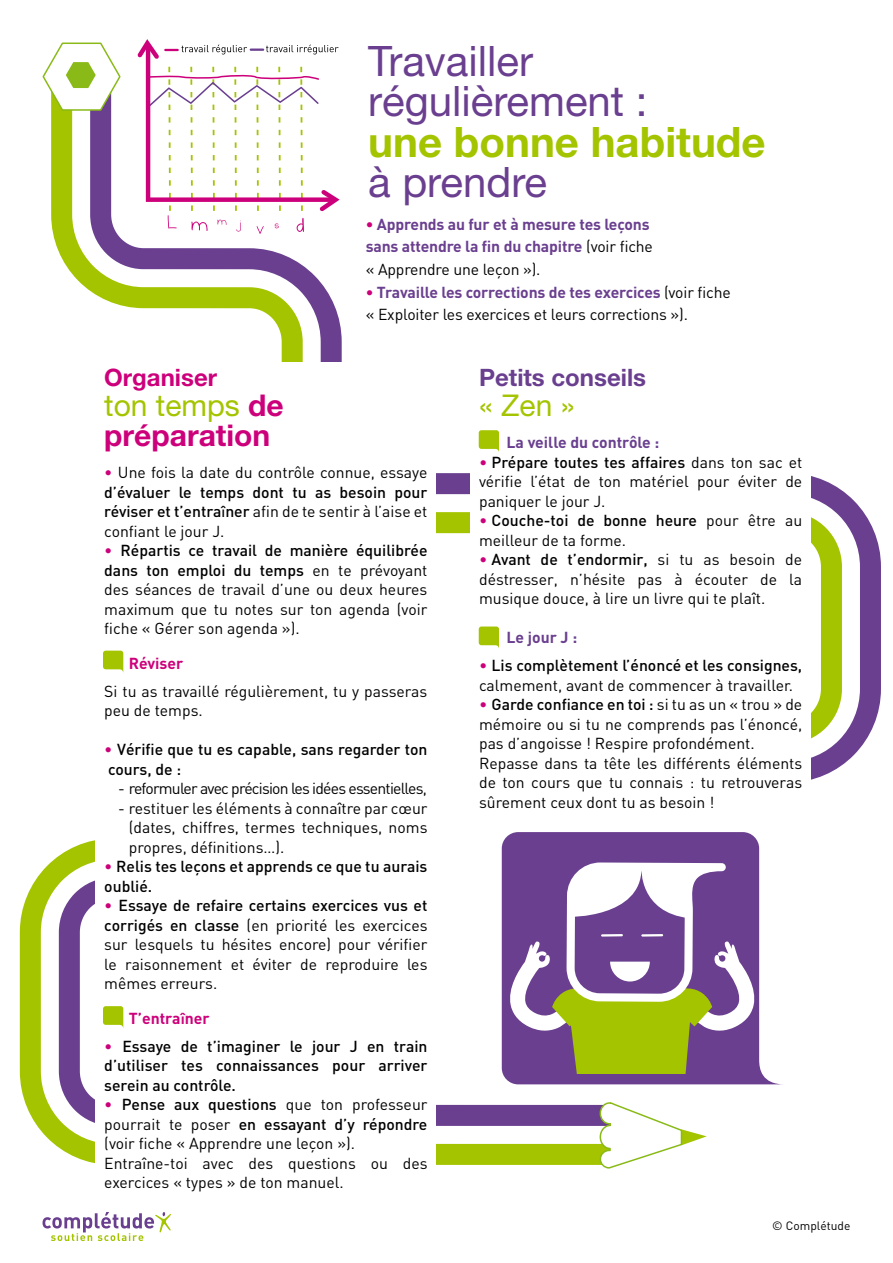
<style>
.page{position:relative;width:893px;height:1263px;background:#fff}
.page>*{position:absolute;margin:0;border:0;box-sizing:border-box;transform-origin:0 0}
.t1{font:42px/40.5px "Helvetica Neue";color:#6a3f8f}
.t2{font:700 42px "Helvetica Neue";color:#a4c400}
.t3{font:700 30px/30px "Helvetica Neue";color:#cd007b}
.t4{font:30px "Helvetica Neue";color:#a4c400}
.t5{font:700 24px "Helvetica Neue";color:#6a3f8f}
.t6{font:700 24px "Helvetica Neue";color:#cd007b}
.t7{font:15.75px/19.5px "DIN";color:#000;text-align:justify}
.t8{font:500 15.75px/19.5px "DIN";color:#000}
.t9{font:700 15.75px/22.5px "DIN";letter-spacing:-.01em;color:#6a3f8f}
.t10{font:15.75px "DIN";letter-spacing:-.05em;color:#000}
.t11{font:700 15.75px "DIN";color:#cd007b}
.t12{font:12px "DIN";color:#000}
.s1{color:#cd007b}
.s2{font-weight:400;color:#000}
.s3{font-weight:700;color:#cd007b}
.s4{font-weight:700;color:#6a3f8f}
.s5{font-weight:400;color:#a4c400}
.s6{font-weight:500}
.s7{font-family:"Avenir";font-weight:500}
.s8{font-weight:400;color:#cd007b}
.s9{font-family:"Avenir"}
.s10{font-family:"Avenir";font-weight:800}
.s11{font-weight:400}
</style>
<div class="page">
<svg style="left:51px;top:111px;width:29px;height:172px"></svg>
<svg style="left:80px;top:111px;width:262px;height:251px"></svg>
<svg style="left:42px;top:42px;width:79px;height:69px"></svg>
<svg style="left:436px;top:473px;width:445px;height:307px"></svg>
<svg style="left:19px;top:840px;width:616px;height:325px"></svg>
<svg style="left:599px;top:1101px;width:108px;height:68px"></svg>
<div style="left:96px;top:362px;width:340px;height:873px;background:#fff"></div>
<div style="left:471px;top:362px;width:340px;height:479px;background:#fff"></div>
<svg style="left:103px;top:651px;width:20px;height:21px"></svg>
<svg style="left:479px;top:430px;width:20px;height:22px"></svg>
<svg style="left:479px;top:626px;width:20px;height:22px"></svg>
<svg style="left:103px;top:1006px;width:20px;height:21px"></svg>
<svg style="left:43px;top:1212px;width:128px;height:29px"></svg>
<svg style="left:502px;top:832px;width:277px;height:252px;fill:#6a3f8f"></svg>
<svg style="left:507px;top:862px;width:250px;height:212px"></svg>
<svg style="left:137px;top:39px;width:203px;height:195px"></svg>
<h1 class="t1" style="left:368px;top:40px;width:281px">Travailler régulièrement :</h1>
<h1 class="t2" style="left:368px;top:116px;width:399px">une bonne habitude</h1>
<h1 class="t1" style="left:368px;top:161px;width:180px">à prendre</h1>
<p class="t9" style="left:366px;top:212px;width:289px"><span class="s1">•</span> Apprends au fur et à mesure tes leçons sans attendre la fin du chapitre <span class="s2">(voir fiche « Apprendre une leçon »).</span></p>
<p class="t7" style="left:366px;top:280px;width:367px;line-height:22.5px"><span class="s3">•</span> <span class="s4">Travaille les corrections de tes exercices</span> (voir fiche « Exploiter les exercices et leurs corrections »).</p>
<h3 class="t6" style="left:104px;top:363px;width:114px">Organiser</h3>
<h2 class="t3" style="left:104px;top:390px;width:181px"><span class="s5">ton temps</span> de préparation</h2>
<p class="t7" style="left:104px;top:462px;width:325px"><span class="s1">•</span> Une fois la date du contrôle connue, essaye <span class="s6">d’évaluer le temps dont tu as besoin pour réviser et t’entra</span><span class="s7">î</span><span class="s6">ner</span> afin de te sentir à l’aise et confiant le jour J.</p>
<p class="t7" style="left:104px;top:540px;width:325px"><span class="s1">•</span> <span class="s6">Répartis ce travail de manière équilibrée dans ton emploi du temps</span> en te prévoyant des séances de travail d’une ou deux heures maximum que tu notes sur ton agenda (voir fiche « Gérer son agenda »).</p>
<p class="t11" style="left:129px;top:653px;width:56px">Réviser</p>
<p class="t7" style="left:104px;top:681px;width:325px">Si tu as travaillé régulièrement, tu y passeras peu de temps.</p>
<p class="t8" style="left:104px;top:739px;width:325px"><span class="s8">•</span> Vérifie que tu es capable, sans regarder ton cours, de :</p>
<p class="t10" style="left:118px;top:779px;width:310px">- reformuler avec précision les idées essentielles,</p>
<p class="t7" style="left:129px;top:798px;width:300px;text-indent:-11px">- restituer les éléments à conna<span class="s9">î</span>tre par cœur (dates, chiffres, termes techniques, noms propres, définitions…).</p>
<p class="t8" style="left:104px;top:856px;width:325px"><span class="s8">•</span> Relis tes leçons et apprends ce que tu aurais oublié.</p>
<p class="t7" style="left:104px;top:895px;width:325px"><span class="s1">•</span> <span class="s6">Essaye de refaire certains exercices vus et corrigés en classe</span> (en priorité les exercices sur lesquels tu hésites encore) pour vérifier le raisonnement et éviter de reproduire les mêmes erreurs.</p>
<p class="t11" style="left:129px;top:1008px;width:82px">T’entra<span class="s10">î</span>ner</p>
<p class="t8" style="left:104px;top:1036px;width:325px;text-align:justify"><span class="s8">•</span> Essaye de t’imaginer le jour J en train d’utiliser tes connaissances pour arriver serein au contrôle.</p>
<p class="t7" style="left:104px;top:1094px;width:325px;text-align:left"><span class="s1">•</span> <span class="s6">Pense aux questions</span> que ton professeur pourrait te poser <span class="s6">en essayant d’y répondre </span>(voir fiche « Apprendre une leçon »).<br>Entra<span class="s9">î</span>ne-toi avec des questions ou des exercices « types » de ton manuel.</p>
<h3 class="t5" style="left:479px;top:363px;width:169px">Petits conseils</h3>
<h2 class="t4" style="left:479px;top:387px;width:97px">« Zen »</h2>
<p class="t9" style="left:479px;top:431px;width:14px">L</p>
<p class="t9" style="left:516px;top:431px;width:145px">a veille du contrôle :</p>
<p class="t7" style="left:479px;top:452px;width:325px"><span class="s1">•</span> <span class="s6">Prépare toutes tes affaires</span> dans ton sac et vérifie l’état de ton matériel pour éviter de paniquer le jour J.</p>
<p class="t7" style="left:479px;top:510px;width:325px"><span class="s1">•</span> <span class="s6">Couche-toi de bonne heure</span> pour être au meilleur de ta forme.</p>
<p class="t7" style="left:479px;top:549px;width:325px"><span class="s1">•</span> <span class="s6">Avant de t’endormir,</span> si tu as besoin de déstresser, n’hésite pas à écouter de la musique douce, à lire un livre qui te pla<span class="s9">î</span>t.</p>
<p class="t9" style="left:479px;top:626px;width:14px">L</p>
<p class="t9" style="left:516px;top:626px;width:63px">e jour J :</p>
<p class="t8" style="left:479px;top:655px;width:325px"><span class="s8">•</span> Lis complètement l’énoncé et les consignes, <span class="s11">calmement, avant de commencer à travailler.</span></p>
<p class="t7" style="left:479px;top:694px;width:325px;text-align:left"><span class="s1">•</span> <span class="s6">Garde confiance en toi :</span> si tu as un « trou » de mémoire ou si tu ne comprends pas l’énoncé, pas d’angoisse ! Respire profondément.<br>Repasse dans ta tête les différents éléments de ton cours que tu connais : tu retrouveras sûrement ceux dont tu as besoin !</p>
<p class="t12" style="left:772px;top:1218px;width:80px">© Complétude</p>
</div>
